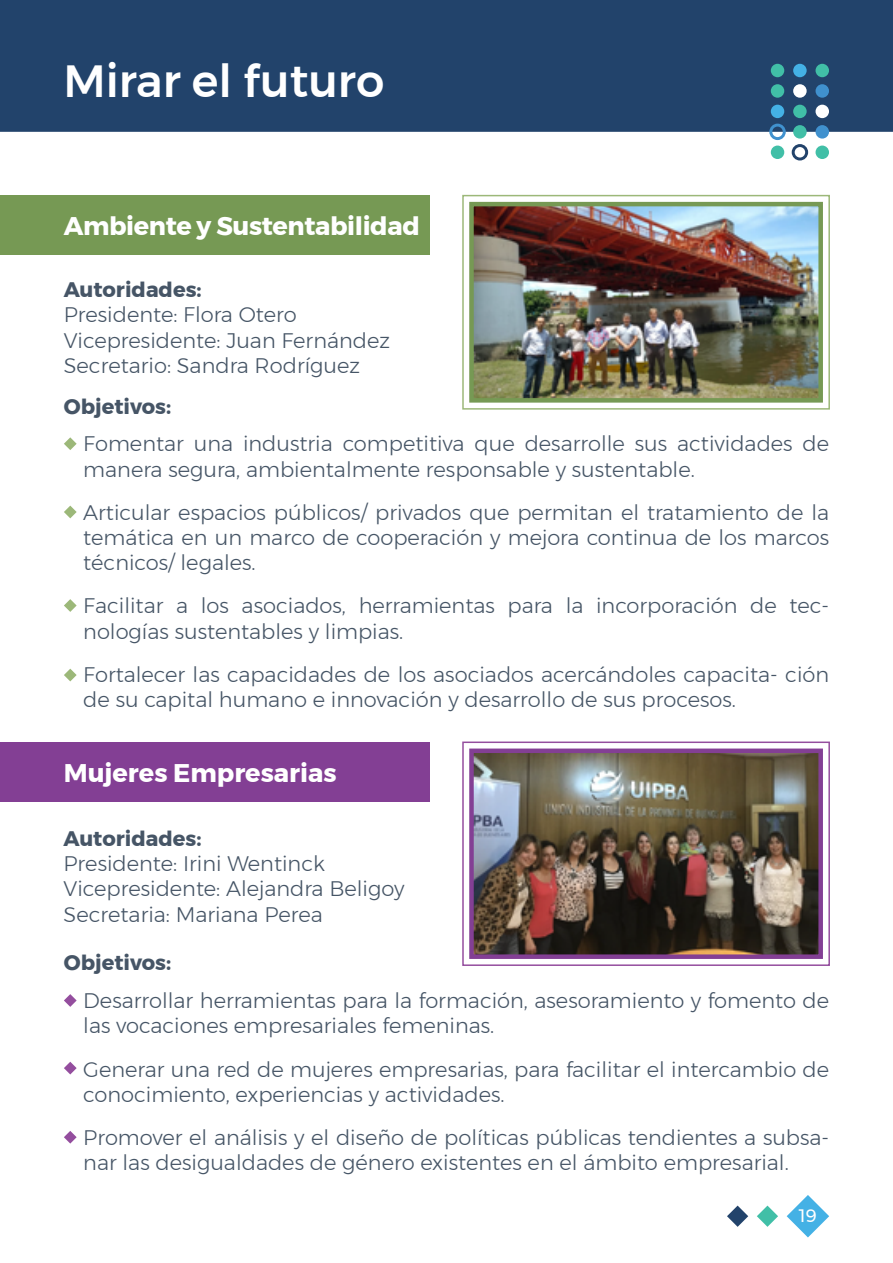
<style>
.page{position:relative;width:893px;height:1263px;background:#fff}
.page>*{position:absolute;margin:0;border:0;box-sizing:border-box;transform-origin:0 0}
.t1{font:500 45px "Montserrat";color:#fff}
.t2{font:700 25.5px "Montserrat";letter-spacing:-.015em;color:#fff}
.t3{font:300 21px/25.2px "Montserrat";color:#465566}
.t4{font:700 21px "Montserrat";color:#465566}
.t5{font:18px "Montserrat";color:#fff}
</style>
<div class="page">
<div style="left:0;top:0;width:893px;height:132px;background:#22436b"></div>
<div style="left:815px;top:64px;width:14px;height:13px;background:#41bfa7;border-radius:50%"></div>
<div style="left:815px;top:84px;width:14px;height:14px;background:#4091ce;border-radius:50%"></div>
<div style="left:815px;top:105px;width:14px;height:13px;background:#fff;border-radius:50%"></div>
<div style="left:815px;top:125px;width:14px;height:14px;background:#4091ce;border-radius:50%"></div>
<div style="left:815px;top:146px;width:14px;height:13px;background:#41bfa7;border-radius:50%"></div>
<div style="left:793px;top:64px;width:14px;height:13px;background:#44b1e5;border-radius:50%"></div>
<div style="left:793px;top:84px;width:14px;height:14px;background:#fff;border-radius:50%"></div>
<div style="left:793px;top:105px;width:14px;height:13px;background:#41bfa7;border-radius:50%"></div>
<div style="left:793px;top:125px;width:14px;height:14px;background:#41bfa7;border-radius:50%"></div>
<svg style="left:792px;top:144px;width:16px;height:16px"></svg>
<div style="left:771px;top:64px;width:13px;height:13px;background:#41bfa7;border-radius:50%"></div>
<div style="left:771px;top:84px;width:13px;height:14px;background:#41bfa7;border-radius:50%"></div>
<div style="left:771px;top:105px;width:13px;height:13px;background:#44b1e5;border-radius:50%"></div>
<svg style="left:769px;top:124px;width:17px;height:16px"></svg>
<div style="left:771px;top:146px;width:13px;height:13px;background:#41bfa7;border-radius:50%"></div>
<svg style="left:64px;top:437px;width:13px;height:13px"></svg>
<svg style="left:64px;top:506px;width:13px;height:12px"></svg>
<svg style="left:64px;top:599px;width:13px;height:13px"></svg>
<svg style="left:64px;top:669px;width:13px;height:12px"></svg>
<div style="left:0;top:196px;width:429px;height:59px;background:#769954"></div>
<img style="left:474px;top:207px;width:344px;height:191px">
<div style="left:469px;top:202px;width:354px;height:201px;border:4px solid #769954"></div>
<div style="left:462px;top:195px;width:368px;height:215px;border:2px solid #9cb879"></div>
<img style="left:474px;top:753px;width:344px;height:201px">
<div style="left:462px;top:741px;width:368px;height:225px;border:2px solid #944e9e"></div>
<div style="left:469px;top:748px;width:354px;height:211px;border:4px solid #833f94"></div>
<svg style="left:64px;top:994px;width:13px;height:13px"></svg>
<svg style="left:64px;top:1062px;width:13px;height:12px"></svg>
<svg style="left:64px;top:1131px;width:13px;height:12px"></svg>
<div style="left:0;top:742px;width:430px;height:60px;background:#833f94"></div>
<svg style="left:727px;top:1205px;width:21px;height:22px"></svg>
<svg style="left:757px;top:1205px;width:21px;height:22px"></svg>
<svg style="left:787px;top:1195px;width:42px;height:42px"></svg>
<h1 class="t1" style="left:64px;top:46px;width:322px">Mirar el futuro</h1>
<p class="t2" style="left:64px;top:206px;width:358px">Ambiente y Sustentabilidad</p>
<p class="t4" style="left:64px;top:273px;width:139px">Autoridades:</p>
<p class="t3" style="left:64px;top:302px;width:328px">Presidente: Flora Otero<br>Vicepresidente: Juan Fernández<br>Secretario: Sandra Rodríguez</p>
<p class="t4" style="left:64px;top:389px;width:109px">Objetivos:</p>
<p class="t3" style="left:83px;top:431px;width:747px">Fomentar una industria competitiva que desarrolle sus actividades de manera segura, ambientalmente responsable y sustentable.</p>
<p class="t3" style="left:83px;top:499px;width:747px;text-align:justify">Articular espacios públicos/ privados que permitan el tratamiento de la temática en un marco de cooperación y mejora continua de los marcos técnicos/ legales.</p>
<p class="t3" style="left:83px;top:593px;width:747px">Facilitar a los asociados, herramientas para la incorporación de tec&shy;nologías sustentables y limpias.</p>
<p class="t3" style="left:83px;top:661px;width:747px">Fortalecer las capacidades de los asociados acercándoles capacita- ción de su capital humano e innovación y desarrollo de sus procesos.</p>
<p class="t2" style="left:64px;top:752px;width:274px">Mujeres Empresarias</p>
<p class="t4" style="left:64px;top:821px;width:139px">Autoridades:</p>
<p class="t3" style="left:64px;top:851px;width:342px">Presidente: Irini Wentinck<br>Vicepresidente: Alejandra Beligoy<br>Secretaria: Mariana Perea</p>
<p class="t4" style="left:64px;top:946px;width:109px">Objetivos:</p>
<p class="t3" style="left:83px;top:988px;width:747px">Desarrollar herramientas para la formación, asesoramiento y fomento de las vocaciones empresariales femeninas.</p>
<p class="t3" style="left:83px;top:1056px;width:747px">Generar una red de mujeres empresarias, para facilitar el intercambio de conocimiento, experiencias y actividades.</p>
<p class="t3" style="left:83px;top:1125px;width:747px">Promover el análisis y el diseño de políticas públicas tendientes a subsa&shy;nar las desigualdades de género existentes en el ámbito empresarial.</p>
<p class="t5" style="left:799px;top:1201px;width:20px">19</p>
</div>
